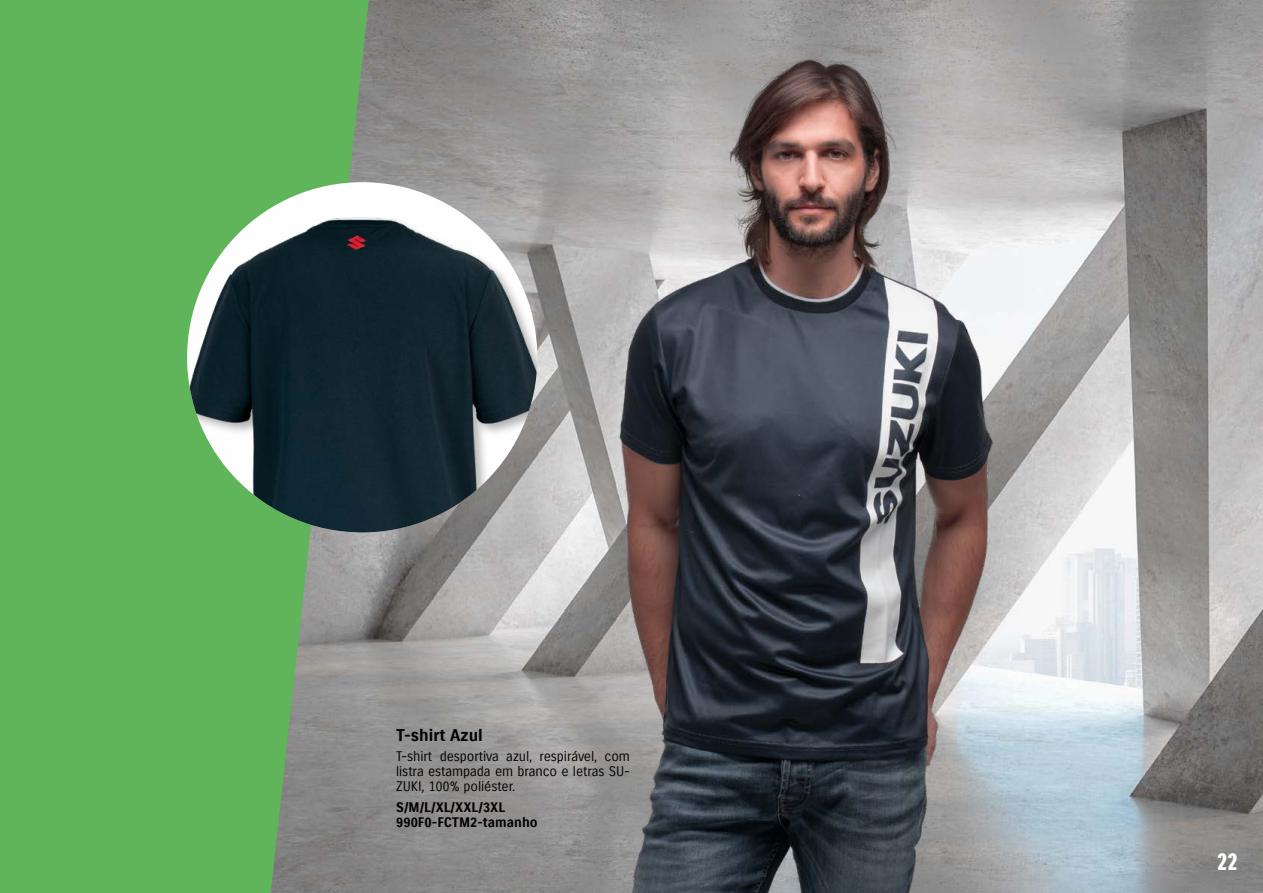
<style>
.page{position:relative;width:1263px;height:893px;background:#fff}
.page>*{position:absolute;margin:0;border:0;box-sizing:border-box;transform-origin:0 0}
.t1{font:24px "Suzuki PRO Headline";color:#fff}
.t2{font:16.5px "Suzuki PRO Bold";color:#010203}
.t3{font:13.5px/15px "Suzuki PRO Regular";letter-spacing:-.01em;color:#010203;text-align:justify}
.t4{font:13.5px/15px "Suzuki PRO Bold";color:#010203}
</style>
<div class="page">
<img style="left:369px;top:0;width:894px;height:893px">
<svg style="left:0;top:0;width:369px;height:893px;background:#65b060"></svg>
<img style="left:187px;top:201px;width:350px;height:331px">
<img style="left:557px;top:27px;width:469px;height:866px">
<p class="t2" style="left:396px;top:725px;width:88px">T-shirt Azul</p>
<p class="t3" style="left:396px;top:748px;width:235px">T-shirt desportiva azul, respirável, com listra estampada em branco e letras SU-ZUKI, 100% poliéster.</p>
<p class="t4" style="left:396px;top:799px;width:143px">S/M/L/XL/XXL/3XL<br>990F0-FCTM2-tamanho</p>
<h1 class="t1" style="left:1217px;top:847px;width:22px">22</h1>
</div>
